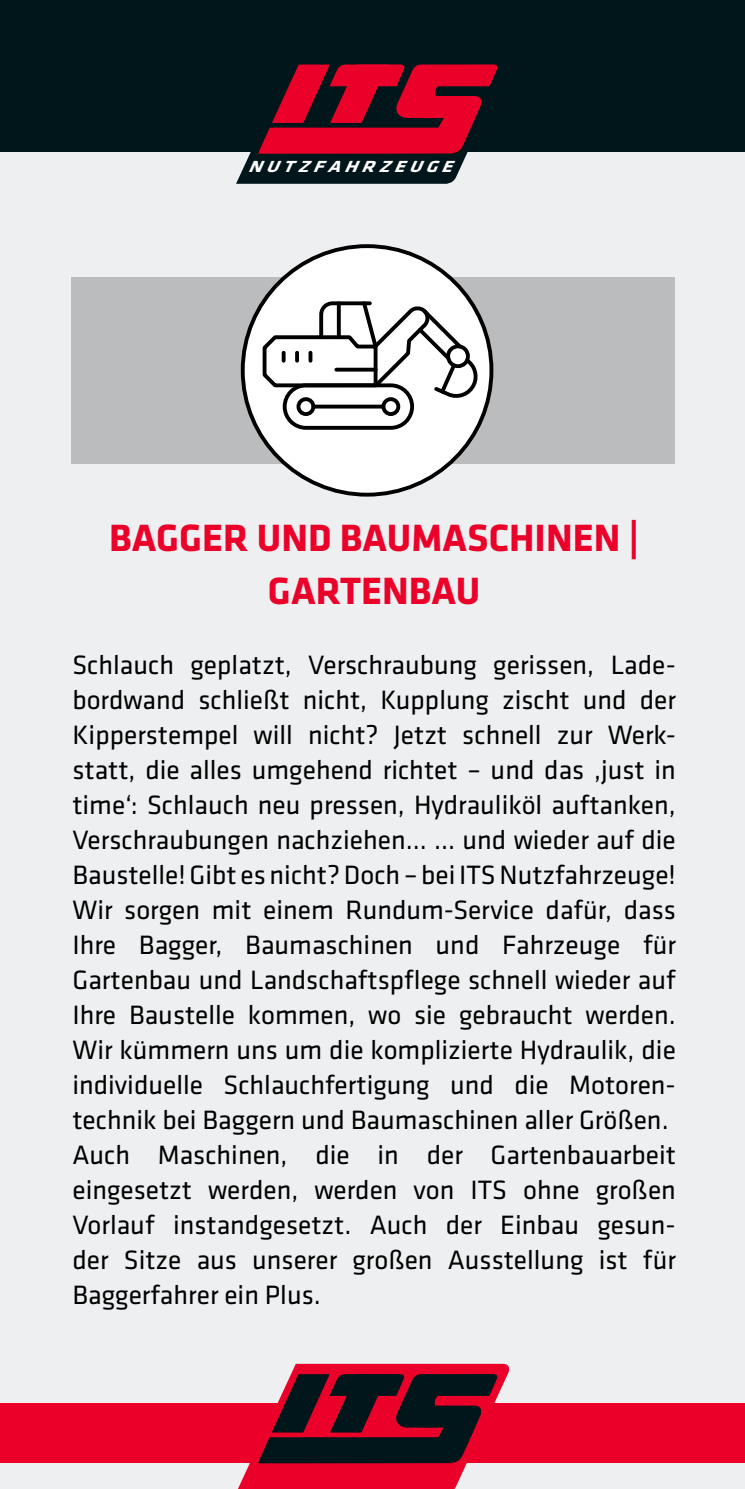
<style>
.page{position:relative;width:745px;height:1489px;background:#fff}
.page>*{position:absolute;margin:0;border:0;box-sizing:border-box;transform-origin:0 0}
.t1{font:700 39.5px/52.5px "Klavika";color:#eb0029;text-align:center}
.t2{font:27.5px/35px "Klavika";color:#000}
.t3{font:italic 700 16.75px "Klavika";color:#fff;scale:1.2 1}
</style>
<div class="page">
<div style="left:0;top:1px;width:744px;height:1487px;background:#edeff0"></div>
<div style="left:0;top:1403px;width:744px;height:59px;background:#eb0029"></div>
<div style="left:0;top:0;width:744px;height:152px;background:#00161a"></div>
<div style="left:71px;top:277px;width:603px;height:186px;background:#bbbcbd"></div>
<div style="left:242px;top:246px;width:249px;height:248px;background:#fff;border-radius:50%"></div>
<svg style="left:260px;top:298px;width:222px;height:106px"></svg>
<div style="left:282px;top:383px;width:132px;height:47px;border:4px solid #000;border-radius:21px"></div>
<div style="left:296px;top:397px;width:19px;height:19px;border:4px solid #000;border-radius:50%"></div>
<div style="left:381px;top:397px;width:19px;height:19px;border:4px solid #000;border-radius:50%"></div>
<svg style="left:313px;top:404px;width:70px;height:4px"></svg>
<svg style="left:236px;top:1363px;width:275px;height:125px"></svg>
<svg style="left:236px;top:64px;width:262px;height:120px"></svg>
<p class="t3" style="left:248px;top:157px;width:178px">NUTZFAHRZEUGE</p>
<h1 class="t1" style="left:109px;top:512px;width:531px">BAGGER UND BAUMASCHINEN |<br>GARTENBAU</h1>
<p class="t2" style="left:72px;top:647px;width:604px">Schlauch geplatzt, Verschraubung gerissen, Lade&shy;bordwand schließt nicht, Kupplung zischt und der Kipperstempel will nicht? Jetzt schnell zur Werk&shy;statt, die alles umgehend richtet – und das ‚just in time‘: Schlauch neu pressen, Hydrauliköl auftanken, Verschraubungen nachziehen... ... und wieder auf die Baustelle! Gibt es nicht? Doch – bei ITS Nutzfahrzeuge!<br>Wir sorgen mit einem Rundum-Service dafür, dass Ihre Bagger, Baumaschinen und Fahrzeuge für Gartenbau und Landschaftspflege schnell wieder auf Ihre Baustelle kommen, wo sie gebraucht werden.<br>Wir kümmern uns um die komplizierte Hydraulik, die individuelle Schlauchfertigung und die Motoren&shy;technik bei Baggern und Baumaschinen aller Größen.<br>Auch Maschinen, die in der Gartenbauarbeit eingesetzt werden, werden von ITS ohne großen Vorlauf instandgesetzt. Auch der Einbau gesun&shy;der Sitze aus unserer großen Ausstellung ist für Baggerfahrer ein Plus.</p>
</div>
